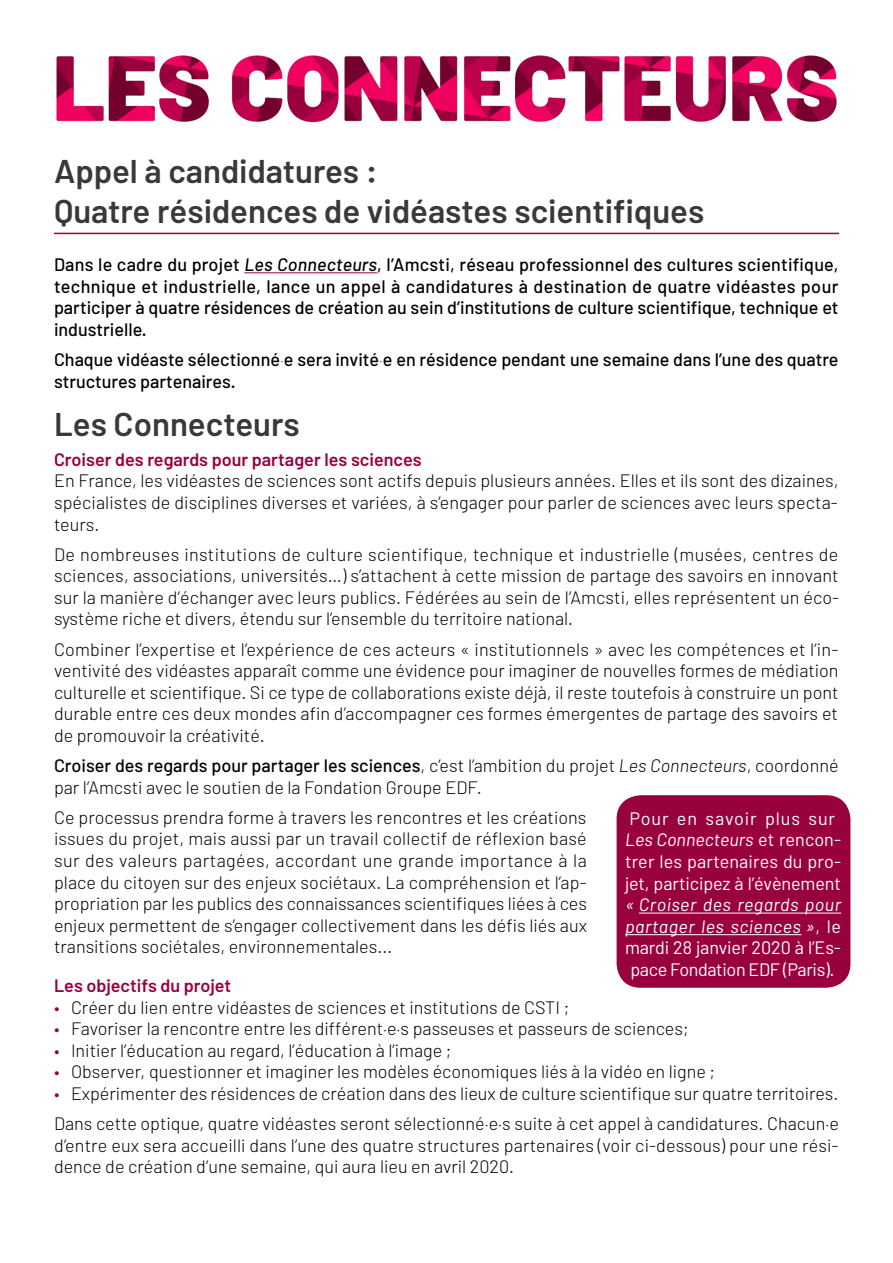
<style>
.page{position:relative;width:893px;height:1263px;background:#fff}
.page>*{position:absolute;margin:0;border:0;box-sizing:border-box;transform-origin:0 0}
.t1{font:600 33px/39.6px "Barlow";color:#393939}
.t2{font:300 18px/21.6px "Barlow";color:#000;text-align:justify}
.t3{font:500 18px/21.6px "Barlow";color:#000;text-align:justify}
.t4{font:18px/21.6px "Barlow";letter-spacing:-.005em;color:#fff}
.t5{font:600 18px "Barlow";color:#99003e}
.s1{font-style:italic}
.s2{font-family:"Proxima Nova";font-weight:100}
.s3{font-weight:500}
.s4{color:#99003e}
.s5{font-family:"Proxima Nova"}
</style>
<div class="page">
<hr style="left:244px;top:272px;width:133px;height:1px;background:#99003e">
<div style="left:617px;top:795px;width:233px;height:193px;background:#99003e;border-radius:24px"></div>
<hr style="left:639px;top:913px;width:202px;height:1px;background:#fff">
<hr style="left:625px;top:934px;width:176px;height:1px;background:#fff">
<hr style="left:54px;top:233px;width:785px;height:1px;background:#99003e">
<img style="left:56px;top:55px;width:781px;height:67px">
<h1 class="t1" style="left:54px;top:151px;width:652px">Appel à candidatures :<br>Quatre résidences de vidéastes scientifiques</h1>
<p class="t3" style="left:54px;top:253px;width:786px">Dans le cadre du projet <span class="s1">Les Connecteurs</span>, l’Amcsti, réseau professionnel des cultures scientifique, technique et industrielle, lance un appel à candidatures à destination de quatre vidéastes pour participer à quatre résidences de création au sein d’institutions de culture scientifique, technique et industrielle.</p>
<p class="t3" style="left:54px;top:348px;width:786px">Chaque vidéaste sélectionné<span class="s2">·</span>e sera invité<span class="s2">·</span>e en résidence pendant une semaine dans l’une des quatre structures partenaires.</p>
<h1 class="t1" style="left:54px;top:404px;width:247px">Les Connecteurs</h1>
<p class="t5" style="left:54px;top:448px;width:369px">Croiser des regards pour partager les sciences</p>
<p class="t2" style="left:54px;top:470px;width:786px">En France, les vidéastes de sciences sont actifs depuis plusieurs années. Elles et ils sont des dizaines, spécialistes de disciplines diverses et variées, à s’engager pour parler de sciences avec leurs specta&shy;teurs.</p>
<p class="t2" style="left:54px;top:543px;width:787px">De nombreuses institutions de culture scientifique, technique et industrielle (musées, centres de sciences, associations, universités…) s’attachent à cette mission de partage des savoirs en innovant sur la manière d’échanger avec leurs publics. Fédérées au sein de l’Amcsti, elles représentent un éco&shy;système riche et divers, étendu sur l’ensemble du territoire national.</p>
<p class="t2" style="left:54px;top:638px;width:786px">Combiner l’expertise et l’expérience de ces acteurs « institutionnels » avec les compétences et l’in&shy;ventivité des vidéastes apparaît comme une évidence pour imaginer de nouvelles formes de médiation culturelle et scientifique. Si ce type de collaborations existe déjà, il reste toutefois à construire un pont durable entre ces deux mondes afin d’accompagner ces formes émergentes de partage des savoirs et de promouvoir la créativité.</p>
<p class="t2" style="left:54px;top:754px;width:786px"><span class="s3">Croiser des regards pour partager les sciences</span>, c’est l’ambition du projet <span class="s1">Les Connecteurs</span>, coordonné par l’Amcsti avec le soutien de la Fondation Groupe EDF.</p>
<p class="t2" style="left:54px;top:806px;width:535px">Ce processus prendra forme à travers les rencontres et les créations issues du projet, mais aussi par un travail collectif de réflexion basé sur des valeurs partagées, accordant une grande importance à la place du citoyen sur des enjeux sociétaux. La compréhension et l’ap&shy;propriation par les publics des connaissances scientifiques liées à ces enjeux permettent de s’engager collectivement dans les défis liés aux transitions sociétales, environnementales...</p>
<p class="t5" style="left:54px;top:974px;width:179px">Les objectifs du projet</p>
<p class="t2" style="left:54px;top:996px;width:517px"><span class="s4">•</span> Créer du lien entre vidéastes de sciences et institutions de CSTI ;</p>
<p class="t2" style="left:54px;top:1017px;width:636px"><span class="s4">•</span> Favoriser la rencontre entre les différent<span class="s5">·</span>e<span class="s5">·</span>s passeuses et passeurs de sciences;</p>
<p class="t2" style="left:54px;top:1039px;width:399px"><span class="s4">•</span> Initier l’éducation au regard, l’éducation à l’image ;</p>
<p class="t2" style="left:54px;top:1061px;width:663px"><span class="s4">•</span> Observer, questionner et imaginer les modèles économiques liés à la vidéo en ligne ;</p>
<p class="t2" style="left:54px;top:1078px;width:786px;line-height:30.2px"><span class="s4">•</span> Expérimenter des résidences de création dans des lieux de culture scientifique sur quatre territoires.<br>Dans cette optique, quatre vidéastes seront sélectionné<span class="s5">·</span>e<span class="s5">·</span>s suite à cet appel à candidatures. Chacun<span class="s5">·</span>e</p>
<p class="t2" style="left:54px;top:1134px;width:786px">d’entre eux sera accueilli dans l’une des quatre structures partenaires (voir ci-dessous) pour une rési&shy;dence de création d’une semaine, qui aura lieu en avril 2020.</p>
<p class="t4" style="left:625px;top:807px;width:218px">Pour en savoir plus sur<br><span class="s1">Les Connecteurs</span> et rencon&shy;trer les partenaires du pro&shy;jet, participez à l’évènement</p>
<p class="t4" style="left:625px;top:893px;width:218px;text-align:justify"><span class="s1">« Croiser des regards pour partager les sciences »</span>, le mardi 28 janvier 2020 à l’Es&shy;pace Fondation EDF (Paris).</p>
</div>
